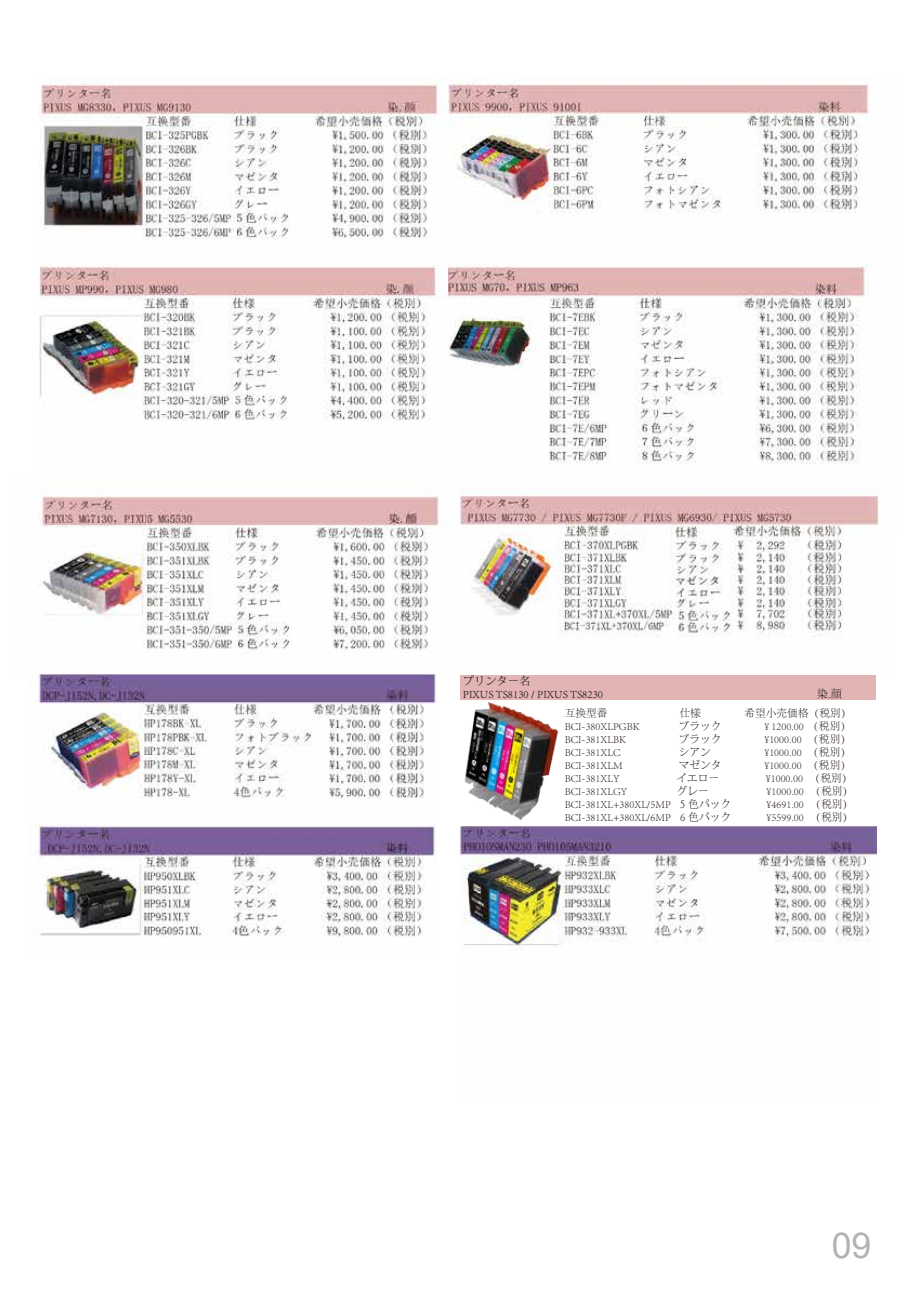
<style>
.page{position:relative;width:919px;height:1289px;background:#fff}
.page>*{position:absolute;margin:0;border:0;box-sizing:border-box;transform-origin:0 0}
.t1{font:35.7px "Arial";color:#b1b3b3}
.t2{font:300 11.25px/13.5px "Adobe Song Std";color:#000}
.t3{font:300 10.8px "Adobe Song Std";color:#221814}
</style>
<div class="page">
<div style="left:460px;top:673px;width:416px;height:26px;background:#e2b5b4"></div>
<img style="left:447px;top:83px;width:422px;height:381px">
<img style="left:40px;top:265px;width:407px;height:156px">
<img style="left:40px;top:83px;width:399px;height:156px">
<img style="left:38px;top:485px;width:405px;height:172px">
<img style="left:460px;top:493px;width:418px;height:181px">
<img style="left:463px;top:699px;width:98px;height:121px">
<img style="left:460px;top:826px;width:416px;height:125px">
<img style="left:35px;top:674px;width:401px;height:263px">
<p class="t2" style="left:463px;top:674px;width:142px">プリンター名<br>PIXUS TS8130 / PIXUS TS8230</p>
<p class="t2" style="left:816px;top:688px;width:27px">染.顔</p>
<p class="t3" style="left:564px;top:707px;width:44px">互换型番</p>
<p class="t3" style="left:679px;top:707px;width:23px">仕様</p>
<p class="t3" style="left:744px;top:707px;width:109px">希望小売価格（税別）</p>
<p class="t3" style="left:564px;top:720px;width:76px">BCI-380XLPGBK</p>
<p class="t3" style="left:678px;top:720px;width:44px">ブラック</p>
<p class="t3" style="left:764px;top:720px;width:88px">¥ 1200.00 （税別）</p>
<p class="t3" style="left:564px;top:733px;width:63px">BCI-381XLBK</p>
<p class="t3" style="left:678px;top:733px;width:44px">ブラック</p>
<p class="t3" style="left:764px;top:733px;width:88px">¥1000.00 （税別）</p>
<p class="t3" style="left:564px;top:746px;width:57px">BCI-381XLC</p>
<p class="t3" style="left:678px;top:746px;width:34px">シアン</p>
<p class="t3" style="left:764px;top:746px;width:88px">¥1000.00 （税別）</p>
<p class="t3" style="left:564px;top:759px;width:59px">BCI-381XLM</p>
<p class="t3" style="left:678px;top:759px;width:44px">マゼンタ</p>
<p class="t3" style="left:764px;top:759px;width:88px">¥1000.00 （税別）</p>
<p class="t3" style="left:564px;top:772px;width:56px">BCI-381XLY</p>
<p class="t3" style="left:676px;top:772px;width:44px">イエロー</p>
<p class="t3" style="left:765px;top:772px;width:88px">¥1000.00 （税別）</p>
<p class="t3" style="left:564px;top:785px;width:64px">BCI-381XLGY</p>
<p class="t3" style="left:676px;top:785px;width:34px">グレー</p>
<p class="t3" style="left:766px;top:785px;width:88px">¥1000.00 （税別）</p>
<p class="t3" style="left:564px;top:798px;width:168px">BCI-381XL+380XL/5MP ５色パック</p>
<p class="t3" style="left:766px;top:798px;width:88px">¥4691.00 （税別）</p>
<p class="t3" style="left:564px;top:811px;width:168px">BCI-381XL+380XL/6MP ６色パック</p>
<p class="t3" style="left:766px;top:811px;width:88px">¥5599.00 （税別）</p>
<h1 class="t1" style="left:831px;top:1221px;width:41px">09</h1>
</div>
